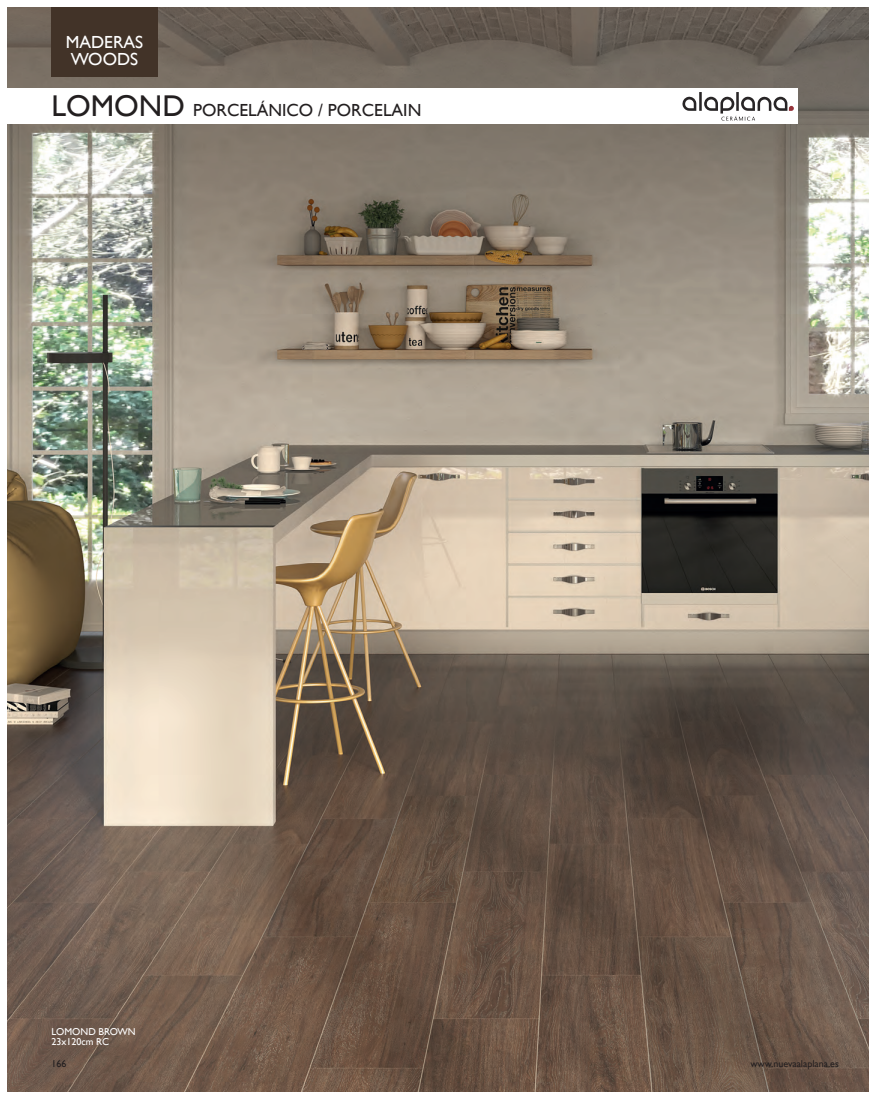
<style>
.page{position:relative;width:886px;height:1099px;background:#fff}
.page>*{position:absolute;margin:0;border:0;box-sizing:border-box;transform-origin:0 0}
.t1{font:17.5px "Gill Sans";color:#231f20}
.t2{font:17.5px/17.5px "Gill Sans";color:#fff}
.t3{font:10px "Gill Sans";color:#231f20}
.t4{font:10px "Gill Sans";color:#fff}
.s1{font-size:30px}
</style>
<div class="page">
<img style="left:7px;top:7px;width:861px;height:1084px">
<div style="left:7px;top:89px;width:790px;height:35px;background:#fff"></div>
<svg style="left:682px;top:92px;width:112px;height:29px"></svg>
<div style="left:51px;top:7px;width:107px;height:70px;background:#423328"></div>
<p class="t2" style="left:66px;top:33px;width:79px">MADERAS<br>WOODS</p>
<p class="t1" style="left:51px;top:100px;width:371px"><span class="s1">LOMOND</span> PORCELÁNICO / PORCELAIN</p>
<p class="t4" style="left:51px;top:1026px;width:86px">LOMOND BROWN</p>
<p class="t4" style="left:51px;top:1036px;width:59px">23x120cm RC</p>
<p class="t3" style="left:51px;top:1057px;width:16px">166</p>
<p class="t3" style="left:750px;top:1057px;width:90px">www.nuevaalaplana.es</p>
</div>
